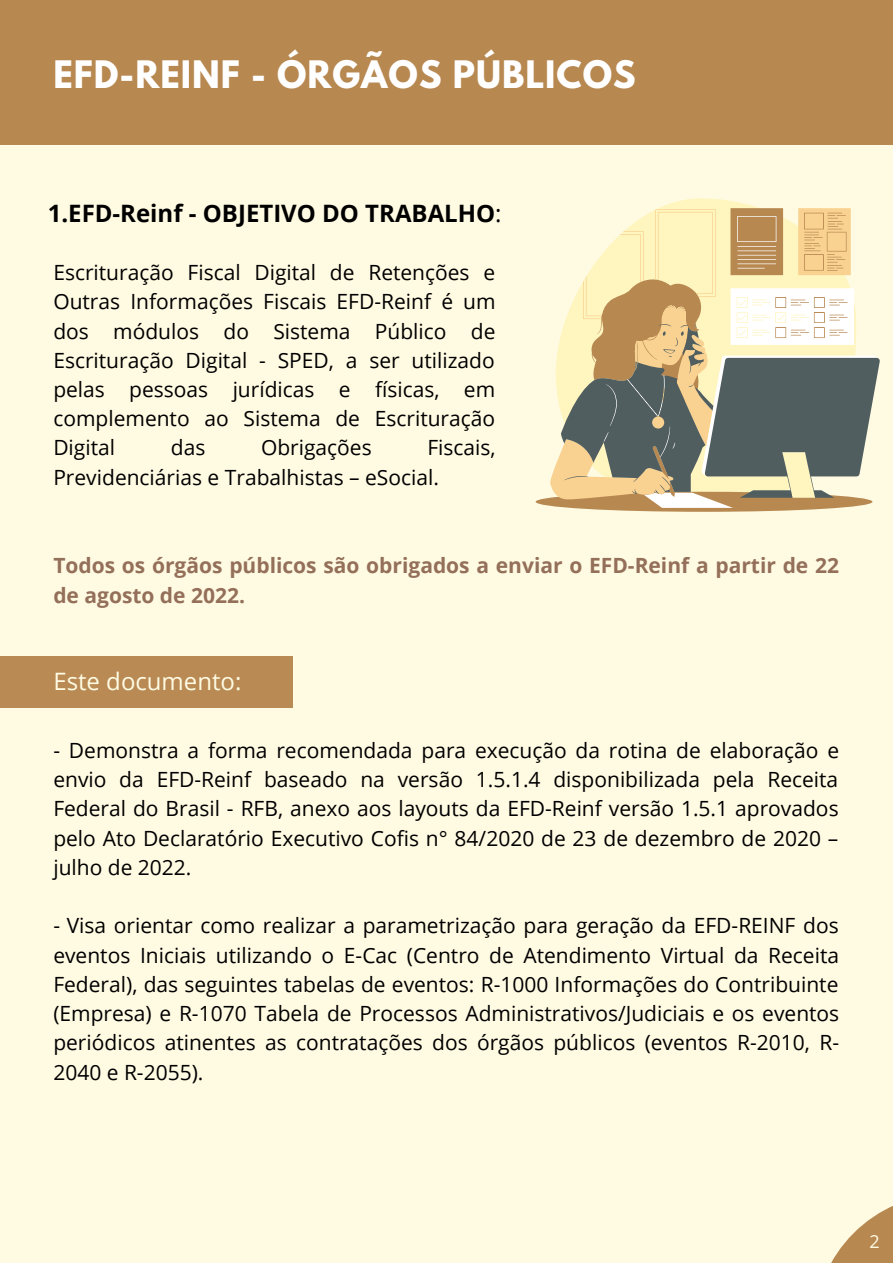
<style>
.page{position:relative;width:893px;height:1264px;background:#fff}
.page>*{position:absolute;margin:0;border:0;box-sizing:border-box;transform-origin:0 0}
.t1{font:700 33.45px "League Spartan";letter-spacing:.03em;color:#fff}
.t2{font:700 24px "Open Sans";color:#000}
.t3{font:24px "Open Sans";color:#fffbe3}
.t4{font:21px/29.2px "Open Sans";color:#000;text-align:justify}
.t5{font:700 21px/29.2px "Open Sans";color:#946f59}
.t6{font:18px "Open Sans";color:#fffbe3}
.s1{font-weight:400}
</style>
<div class="page">
<div style="left:0;top:0;width:892px;height:1262px;background:#fffbe3"></div>
<div style="left:0;top:0;width:892px;height:145px;background:#b88851"></div>
<svg style="left:660px;top:198px;width:99px;height:10px"></svg>
<svg style="left:535px;top:208px;width:316px;height:304px"></svg>
<svg style="left:602px;top:216px;width:271px;height:292px"></svg>
<svg style="left:549px;top:208px;width:301px;height:291px"></svg>
<svg style="left:561px;top:323px;width:318px;height:175px;fill:#515e60"></svg>
<div style="left:0;top:656px;width:292px;height:52px;background:#b88851"></div>
<svg style="left:831px;top:1206px;width:61px;height:56px"></svg>
<h1 class="t1" style="left:53px;top:58px;width:584px">EFD-REINF - ÓRGÃOS PÚBLICOS</h1>
<p class="t2" style="left:48px;top:196px;width:455px">1.EFD-Reinf - OBJETIVO DO TRABALHO<span class="s1">:</span></p>
<p class="t4" style="left:53px;top:257px;width:444px">Escrituração Fiscal Digital de Retenções e Outras Informações Fiscais EFD-Reinf é um dos módulos do Sistema Público de Escrituração Digital - SPED, a ser utilizado pelas pessoas jurídicas e físicas, em complemento ao Sistema de Escrituração Digital</p>
<p class="t4" style="left:171px;top:432px;width:36px">das</p>
<p class="t4" style="left:261px;top:432px;width:112px">Obrigações</p>
<p class="t4" style="left:53px;top:432px;width:444px;text-indent:374px">Fiscais,<br>Previdenciárias e Trabalhistas – eSocial.</p>
<p class="t5" style="left:53px;top:550px;width:787px">Todos os órgãos públicos são obrigados a enviar o EFD-Reinf a partir de 22 de agosto de 2022.</p>
<p class="t3" style="left:53px;top:664px;width:189px">Este documento:</p>
<p class="t4" style="left:53px;top:735px;width:787px">- Demonstra a forma recomendada para execução da rotina de elaboração e envio da EFD-Reinf baseado na versão 1.5.1.4 disponibilizada pela Receita Federal do Brasil - RFB, anexo aos layouts da EFD-Reinf versão 1.5.1 aprovados pelo Ato Declaratório Executivo Cofis n° 84/2020 de 23 de dezembro de 2020 – julho de 2022.</p>
<p class="t4" style="left:53px;top:910px;width:787px">- Visa orientar como realizar a parametrização para geração da EFD-REINF dos eventos Iniciais utilizando o E-Cac (Centro de Atendimento Virtual da Receita Federal), das seguintes tabelas de eventos: R-1000 Informações do Contribuinte (Empresa) e R-1070 Tabela de Processos Administrativos/Judiciais e os eventos periódicos atinentes as contratações dos órgãos públicos (eventos R-2010, R-2040 e R-2055).</p>
<p class="t6" style="left:869px;top:1228px;width:12px">2</p>
</div>
